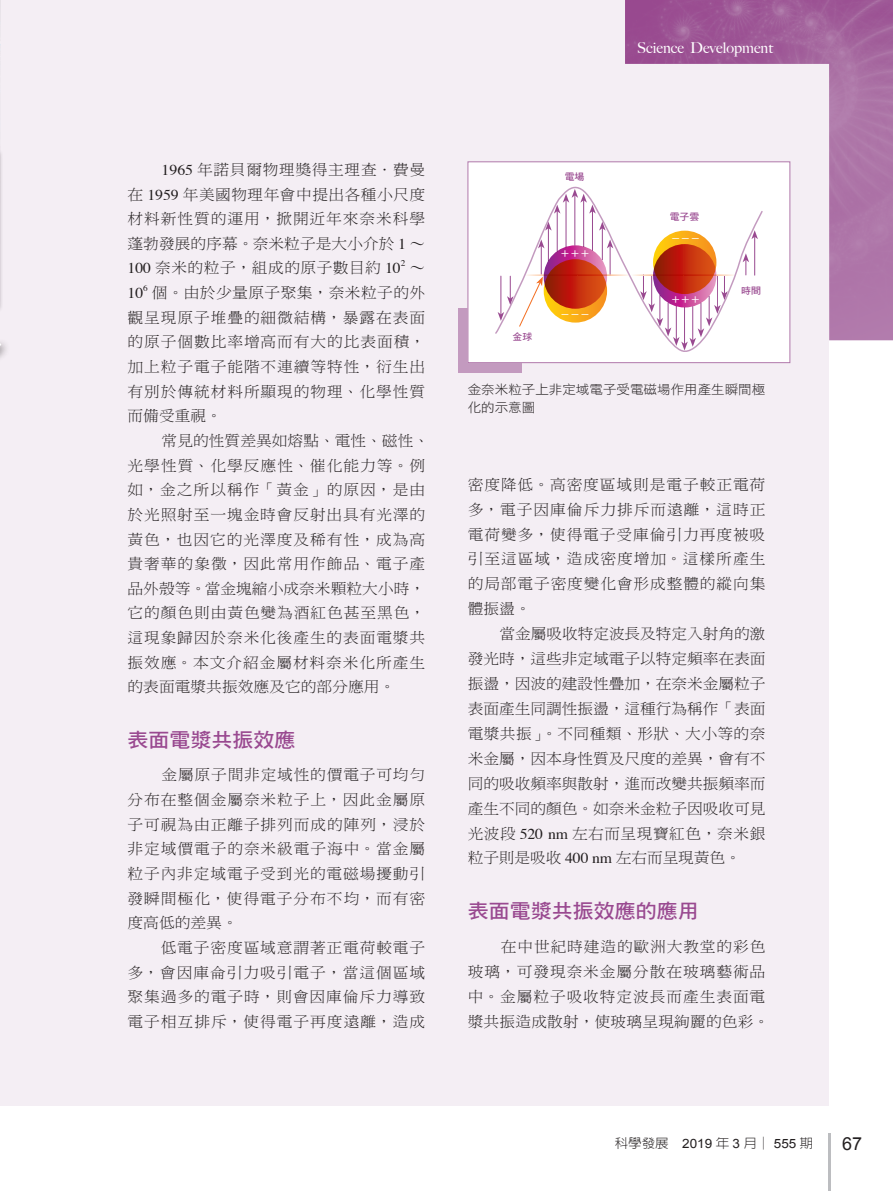
<style>
.page{position:relative;width:893px;height:1191px;background:#fff}
.page>*{position:absolute;margin:0;border:0;box-sizing:border-box;transform-origin:0 0}
.大標{font:19.95px "DF Hei Std W7";color:#994990;scale:1.05 1}
.t1{font:18px "Arial";color:#231f20}
.內文{font:15px/24.6px "DF Ming Std W3";letter-spacing:.055em;color:#231f20;text-align:justify;scale:1.05 1}
.t2{font:500 15px "Big Caslon";color:#fff}
.內文-2{font:15px "Times";color:#231f20;scale:1.05 1}
.圖說{font:12.9px/18px "DF Hei Std W3";color:#231f20;scale:1.05 1}
.t3{font:300 12.9px "AR New Hei B5";color:#231f20;scale:1.05 1}
.圖內文-H{font:9.45px "DF Hei Std W7";color:#fff;scale:1.05 1}
.圖內文-H-2{font:9.45px "DF Hei Std W7";color:#994990;scale:1.05 1}
.內文-3{font:8.7px "Times";color:#231f20;scale:1.05 1}
.s1{font-family:"Times"}
.s2{font-family:"Arial";font-weight:400}
</style>
<div class="page">
<div style="left:0;top:0;width:829px;height:1106px;background:#f4eef4"></div>
<hr style="left:828px;top:1133px;width:2px;height:58px;background:#bcbdc0">
<svg style="left:0;top:0;width:6px;height:355px"></svg>
<hr style="left:0;top:148px;width:3px;height:402px;background:#231f20;opacity:.35">
<div style="left:468px;top:162px;width:322px;height:201px;background:#fff;border:1px solid #b179ab"></div>
<div style="left:458px;top:308px;width:10px;height:55px;background:#c39abf"></div>
<div style="left:458px;top:363px;width:64px;height:9px;background:#c39abf"></div>
<svg style="left:495px;top:186px;width:208px;height:166px"></svg>
<img style="left:625px;top:0;width:268px;height:340px">
<p class="內文" style="left:128px;top:157px;width:285px;text-indent:34px"><span class="s1">1965</span> 年諾貝爾物理獎得主理查．費曼在 <span class="s1">1959</span> 年美國物理年會中提出各種小尺度材料新性質的運用，掀開近年來奈米科學蓬勃發展的序幕。奈米粒子是大小介於 <span class="s1">1</span> ∼ <span class="s1">100</span> 奈米的粒子，組成的原子數目約 <span class="s1">10</span></p>
<p class="內文-3" style="left:401px;top:255px;width:6px">2</p>
<p class="內文" style="left:409px;top:255px;width:16px">∼</p>
<p class="內文-3" style="left:143px;top:280px;width:6px">6</p>
<p class="內文" style="left:128px;top:280px;width:285px;text-indent:24px">個。由於少量原子聚集，奈米粒子的外觀呈現原子堆疊的細微結構，暴露在表面的原子個數比率增高而有大的比表面積，加上粒子電子能階不連續等特性，衍生出有別於傳統材料所顯現的物理、化學性質而備受重視。</p>
<p class="內文" style="left:128px;top:428px;width:289px;text-align:left;text-indent:34px">常見的性質差異如熔點、電性、磁性、光學性質、化學反應性、催化能力等。例如，金之所以稱作「黃金」的原因，是由於光照射至一塊金時會反射出具有光澤的黃色，也因它的光澤度及稀有性，成為高貴奢華的象徵，因此常用作飾品、電子產品外殼等。當金塊縮小成奈米顆粒大小時，它的顏色則由黃色變為酒紅色甚至黑色，這現象歸因於奈米化後產生的表面電漿共振效應。本文介紹金屬材料奈米化所產生的表面電漿共振效應及它的部分應用。</p>
<p class="大標" style="left:128px;top:729px;width:161px">表面電漿共振效應</p>
<p class="內文" style="left:128px;top:762px;width:285px;text-indent:34px">金屬原子間非定域性的價電子可均勻分布在整個金屬奈米粒子上，因此金屬原子可視為由正離子排列而成的陣列，浸於非定域價電子的奈米級電子海中。當金屬粒子內非定域電子受到光的電磁場擾動引發瞬間極化，使得電子分布不均，而有密度高低的差異。</p>
<p class="內文" style="left:128px;top:935px;width:285px;text-indent:33px">低電子密度區域意謂著正電荷較電子多，會因庫侖引力吸引電子，當這個區域聚集過多的電子時，則會因庫倫斥力導致電子相互排斥，使得電子再度遠離，造成</p>
<p class="內文-2" style="left:128px;top:279px;width:16px">10</p>
<p class="圖內文-H-2" style="left:512px;top:332px;width:20px">金球</p>
<p class="圖內文-H-2" style="left:565px;top:171px;width:20px">電場</p>
<p class="圖內文-H" style="left:560px;top:248px;width:30px">＋＋＋</p>
<p class="圖內文-H" style="left:560px;top:309px;width:30px">－－－</p>
<p class="t2" style="left:637px;top:35px;width:137px">Science Development</p>
<p class="圖內文-H-2" style="left:670px;top:212px;width:30px">電子雲</p>
<p class="圖內文-H" style="left:671px;top:233px;width:30px">－－－</p>
<p class="圖內文-H" style="left:671px;top:294px;width:30px">＋＋＋</p>
<p class="圖內文-H-2" style="left:741px;top:285px;width:20px">時間</p>
<p class="圖說" style="left:468px;top:380px;width:285px">金奈米粒子上非定域電子受電磁場作用產生瞬間極化的示意圖</p>
<p class="內文" style="left:468px;top:471px;width:285px">密度降低。高密度區域則是電子較正電荷多，電子因庫倫斥力排斥而遠離，這時正電荷變多，使得電子受庫倫引力再度被吸引至這區域，造成密度增加。這樣所產生的局部電子密度變化會形成整體的縱向集體振盪。</p>
<p class="內文" style="left:468px;top:621px;width:285px;text-indent:32px">當金屬吸收特定波長及特定入射角的激發光時，這些非定域電子以特定頻率在表面振盪，因波的建設性疊加，在奈米金屬粒子表面產生同調性振盪，這種行為稱作「表面電漿共振」。不同種類、形狀、大小等的奈米金屬，因本身性質及尺度的差異，會有不同的吸收頻率與散射，進而改變共振頻率而產生不同的顏色。如奈米金粒子因吸收可見光波段 <span class="s1">520 nm</span> 左右而呈現寶紅色，奈米銀粒子則是吸收 <span class="s1">400 nm</span> 左右而呈現黃色。</p>
<p class="大標" style="left:468px;top:900px;width:221px">表面電漿共振效應的應用</p>
<p class="內文" style="left:468px;top:934px;width:289px;text-align:left;text-indent:33px">在中世紀時建造的歐洲大教堂的彩色玻璃，可發現奈米金屬分散在玻璃藝術品中。金屬粒子吸收特定波長而產生表面電漿共振造成散射，使玻璃呈現絢麗的色彩。</p>
<p class="t3" style="left:615px;top:1136px;width:190px">科學發展 <span class="s2">2019</span> 年 <span class="s2">3</span> 月│ <span class="s2">555</span> 期</p>
<p class="t1" style="left:842px;top:1131px;width:22px">67</p>
</div>
